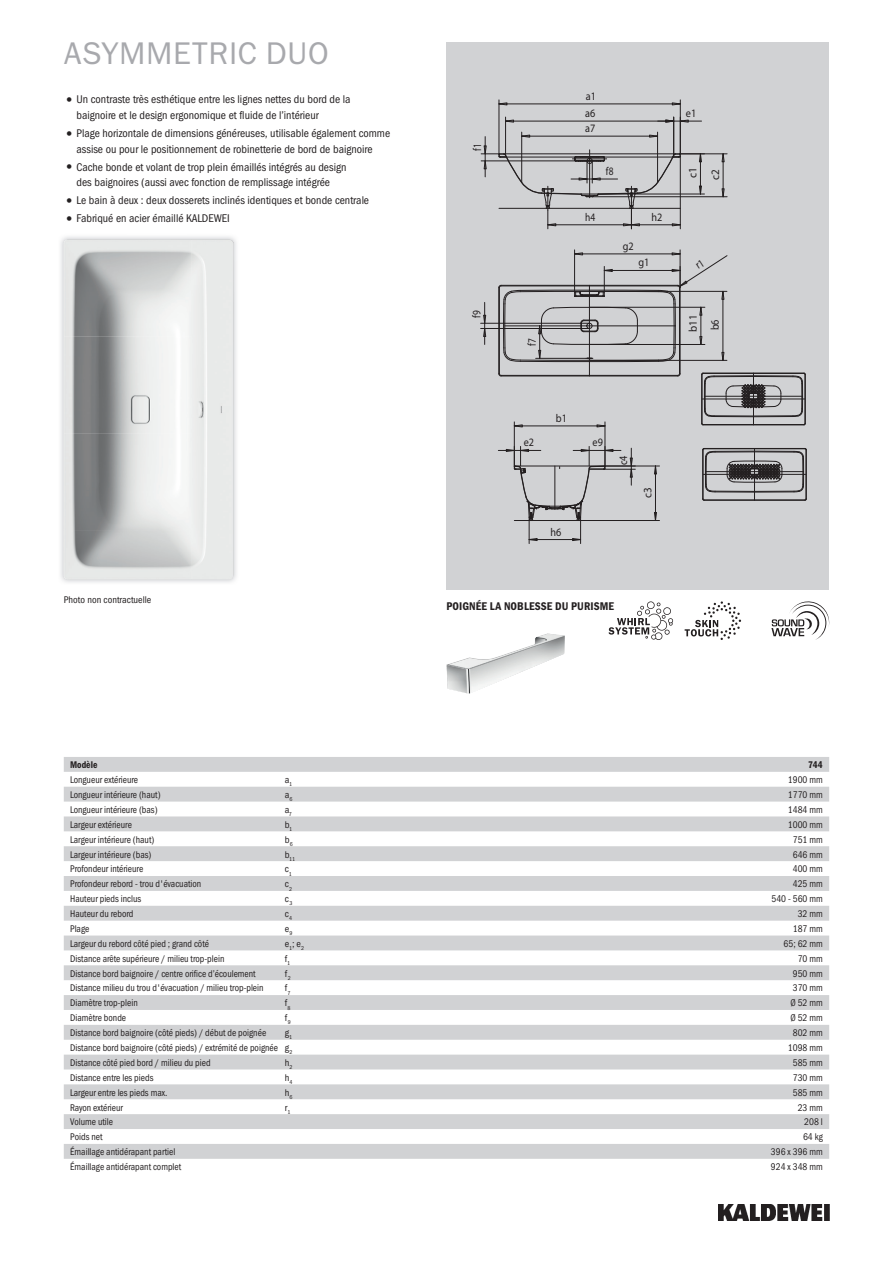
<style>
.page{position:relative;width:893px;height:1263px;background:#fff}
.page>*{position:absolute;margin:0;border:0;box-sizing:border-box;transform-origin:0 0}
.t1{font:31.5px "Franklin Gothic ITC";letter-spacing:.02em;color:#a8a9ad}
.t2{font:11.4px "ISOCPEUR";color:#231f20;scale:.89 1}
.t3{font:11.4px/17.2px "ISOCPEUR";color:#231f20;scale:.91 1}
.t4{font:11.4px "ISOCPEUR";color:#231f20;scale:.82 1}
.t5{font:11.4px "ISOCPEUR";color:#231f20}
.t6{font:11.4px/22px "ISOCPEUR";color:#231f20;scale:.95 1}
.t7{font:11.4px "ISOCPEUR";color:#231f20;scale:.83 1}
.t8{font:11.4px "ISOCPEUR";color:#231f20;scale:.9 1}
.t9{font:11.25px/15.8px "Franklin Gothic Cond ITC";color:#231f20;text-align:center}
.t10{font:600 11.25px "Franklin Gothic Cond ITC";letter-spacing:.01em;color:#231f20}
.t11{font:9.75px "Franklin Gothic Cond ITC";color:#231f20;scale:.95 1}
.t12{font:9.75px "Franklin Gothic Cond ITC";color:#231f20}
.t13{font:600 9.75px "Franklin Gothic Cond ITC";color:#231f20;scale:.95 1}
.t14{font:5.7px "Franklin Gothic Cond ITC";color:#231f20}
.s1{font-size:15.75px}
</style>
<div class="page">
<img style="left:719px;top:1204px;width:110px;height:16px">
<div style="left:446px;top:43px;width:383px;height:547px;background:#d1d2d4"></div>
<svg style="left:481px;top:100px;width:246px;height:129px"></svg>
<img style="left:60px;top:236px;width:177px;height:347px">
<img style="left:64px;top:239px;width:170px;height:340px">
<svg style="left:64px;top:757px;width:765px;height:402px;fill:#d9dadb"></svg>
<svg style="left:771px;top:601px;width:58px;height:39px"></svg>
<svg style="left:685px;top:601px;width:56px;height:39px"></svg>
<svg style="left:608px;top:601px;width:65px;height:39px"></svg>
<img style="left:446px;top:633px;width:119px;height:61px">
<svg style="left:481px;top:250px;width:326px;height:294px"></svg>
<h1 class="t1" style="left:64px;top:34px;width:266px">ASYMMETRIC DUO</h1>
<p class="t9" style="left:77px;top:92px;width:275px;text-align:left;text-indent:-13px"><span class="s1">•</span> Un contraste très esthétique entre les lignes nettes du bord de la baignoire et le design ergonomique et fluide de l’intérieur</p>
<p class="t9" style="left:64px;top:125px;width:328px"><span class="s1">•</span> Plage horizontale de dimensions généreuses, utilisable également comme assise ou pour le positionnement de robinetterie de bord de baignoire</p>
<p class="t9" style="left:64px;top:159px;width:284px"><span class="s1">•</span> Cache bonde et volant de trop plein émaillés intégrés au design des baignoires (aussi avec fonction de remplissage intégrée</p>
<p class="t9" style="left:64px;top:193px;width:307px"><span class="s1">•</span> Le bain à deux : deux dosserets inclinés identiques et bonde centrale</p>
<p class="t9" style="left:64px;top:210px;width:168px"><span class="s1">•</span> Fabriqué en acier émaillé KALDEWEI</p>
<p class="t12" style="left:64px;top:594px;width:89px">Photo non contractuelle</p>
<p class="t4" style="left:470px;top:151px;width:11px;rotate:-90deg">f1</p>
<p class="t4" style="left:470px;top:318px;width:11px;rotate:-90deg">f9</p>
<p class="t4" style="left:525px;top:345px;width:11px;rotate:-90deg">f7</p>
<p class="t3" style="left:585px;top:87px;width:14px">a1 a6</p>
<p class="t2" style="left:585px;top:121px;width:13px">a7</p>
<p class="t4" style="left:606px;top:164px;width:11px">f8</p>
<p class="t7" style="left:585px;top:210px;width:14px">h4</p>
<p class="t2" style="left:651px;top:210px;width:14px">h2</p>
<p class="t2" style="left:623px;top:239px;width:14px">g2</p>
<p class="t3" style="left:638px;top:254px;width:14px">g1</p>
<p class="t3" style="left:686px;top:104px;width:13px">e1</p>
<p class="t5" style="left:686px;top:178px;width:12px;rotate:-90deg">c1</p>
<p class="t5" style="left:708px;top:180px;width:12px;rotate:-90deg">c2</p>
<p class="t6" style="left:682px;top:332px;width:20px;rotate:-90deg">b11 b6</p>
<p class="t2" style="left:524px;top:436px;width:13px">e2</p>
<p class="t3" style="left:556px;top:409px;width:14px">b1</p>
<p class="t2" style="left:550px;top:525px;width:14px">h6</p>
<p class="t2" style="left:593px;top:436px;width:13px">e9</p>
<p class="t8" style="left:616px;top:465px;width:12px;rotate:-90deg">c4</p>
<p class="t5" style="left:641px;top:498px;width:12px;rotate:-90deg">c3</p>
<p class="t10" style="left:446px;top:600px;width:169px">POIGNÉE LA NOBLESSE DU PURISME</p>
<p class="t13" style="left:70px;top:759px;width:30px">Modèle</p>
<p class="t13" style="left:808px;top:759px;width:17px">744</p>
<p class="t11" style="left:70px;top:774px;width:73px">Longueur extérieure</p>
<p class="t12" style="left:285px;top:774px;width:9px">a<sub>1</sub></p>
<p class="t11" style="left:788px;top:774px;width:38px">1900 mm</p>
<p class="t11" style="left:70px;top:789px;width:97px">Longueur intérieure (haut)</p>
<p class="t12" style="left:285px;top:789px;width:9px">a<sub>6</sub></p>
<p class="t11" style="left:788px;top:789px;width:38px">1770 mm</p>
<p class="t11" style="left:70px;top:804px;width:94px">Longueur intérieure (bas)</p>
<p class="t12" style="left:285px;top:804px;width:9px">a<sub>7</sub></p>
<p class="t11" style="left:788px;top:804px;width:38px">1484 mm</p>
<p class="t11" style="left:70px;top:819px;width:67px">Largeur extérieure</p>
<p class="t12" style="left:285px;top:819px;width:9px">b<sub>1</sub></p>
<p class="t11" style="left:788px;top:819px;width:38px">1000 mm</p>
<p class="t11" style="left:70px;top:834px;width:90px">Largeur intérieure (haut)</p>
<p class="t12" style="left:285px;top:834px;width:10px">b<sub>6</sub></p>
<p class="t11" style="left:793px;top:834px;width:33px">751 mm</p>
<p class="t11" style="left:70px;top:848px;width:87px">Largeur intérieure (bas)</p>
<p class="t14" style="left:285px;top:855px;width:12px"><sup>b</sup>11</p>
<p class="t11" style="left:793px;top:848px;width:33px">646 mm</p>
<p class="t11" style="left:70px;top:863px;width:79px">Profondeur intérieure</p>
<p class="t12" style="left:285px;top:863px;width:8px">c<sub>1</sub></p>
<p class="t11" style="left:793px;top:863px;width:33px">400 mm</p>
<p class="t11" style="left:70px;top:878px;width:140px">Profondeur rebord - trou d'évacuation</p>
<p class="t12" style="left:285px;top:878px;width:9px">c<sub>2</sub></p>
<p class="t11" style="left:793px;top:878px;width:33px">425 mm</p>
<p class="t11" style="left:70px;top:893px;width:76px">Hauteur pieds inclus</p>
<p class="t12" style="left:285px;top:893px;width:9px">c<sub>3</sub></p>
<p class="t11" style="left:771px;top:893px;width:56px">540 - 560 mm</p>
<p class="t11" style="left:70px;top:908px;width:68px">Hauteur du rebord</p>
<p class="t12" style="left:285px;top:908px;width:9px">c<sub>4</sub></p>
<p class="t11" style="left:798px;top:908px;width:28px">32 mm</p>
<p class="t11" style="left:70px;top:923px;width:22px">Plage</p>
<p class="t12" style="left:285px;top:923px;width:9px">e<sub>9</sub></p>
<p class="t11" style="left:793px;top:923px;width:33px">187 mm</p>
<p class="t11" style="left:70px;top:938px;width:148px">Largeur du rebord côté pied ; grand côté</p>
<p class="t12" style="left:285px;top:938px;width:21px">e<sub>1</sub>; e<sub>2</sub></p>
<p class="t11" style="left:784px;top:938px;width:43px">65; 62 mm</p>
<p class="t11" style="left:70px;top:953px;width:164px">Distance arête supérieure / milieu trop-plein</p>
<p class="t12" style="left:285px;top:953px;width:7px">f<sub>1</sub></p>
<p class="t11" style="left:798px;top:953px;width:28px">70 mm</p>
<p class="t11" style="left:70px;top:967px;width:197px">Distance bord baignoire / centre orifice d’écoulement</p>
<p class="t12" style="left:285px;top:967px;width:7px">f<sub>2</sub></p>
<p class="t11" style="left:793px;top:967px;width:33px">950 mm</p>
<p class="t11" style="left:70px;top:982px;width:205px">Distance milieu du trou d'évacuation / milieu trop-plein</p>
<p class="t12" style="left:285px;top:982px;width:7px">f<sub>7</sub></p>
<p class="t11" style="left:793px;top:982px;width:33px">370 mm</p>
<p class="t11" style="left:70px;top:997px;width:73px">Diamètre trop-plein</p>
<p class="t12" style="left:285px;top:997px;width:7px">f<sub>8</sub></p>
<p class="t11" style="left:790px;top:997px;width:36px">Ø 52 mm</p>
<p class="t11" style="left:70px;top:1012px;width:61px">Diamètre bonde</p>
<p class="t12" style="left:285px;top:1012px;width:7px">f<sub>9</sub></p>
<p class="t11" style="left:790px;top:1012px;width:36px">Ø 52 mm</p>
<p class="t11" style="left:70px;top:1027px;width:208px">Distance bord baignoire (côté pieds) / début de poignée</p>
<p class="t12" style="left:285px;top:1027px;width:9px">g<sub>1</sub></p>
<p class="t11" style="left:793px;top:1027px;width:33px">802 mm</p>
<p class="t11" style="left:70px;top:1042px;width:236px">Distance bord baignoire (côté pieds) / extrémité de poignée g<sub>2</sub></p>
<p class="t11" style="left:788px;top:1042px;width:38px">1098 mm</p>
<p class="t11" style="left:70px;top:1057px;width:149px">Distance côté pied bord / milieu du pied</p>
<p class="t12" style="left:285px;top:1057px;width:9px">h<sub>2</sub></p>
<p class="t11" style="left:793px;top:1057px;width:33px">585 mm</p>
<p class="t11" style="left:70px;top:1072px;width:89px">Distance entre les pieds</p>
<p class="t12" style="left:285px;top:1072px;width:9px">h<sub>4</sub></p>
<p class="t11" style="left:793px;top:1072px;width:33px">730 mm</p>
<p class="t11" style="left:70px;top:1087px;width:104px">Largeur entre les pieds max.</p>
<p class="t12" style="left:285px;top:1087px;width:9px">h<sub>6</sub></p>
<p class="t11" style="left:793px;top:1087px;width:33px">585 mm</p>
<p class="t11" style="left:70px;top:1101px;width:57px">Rayon extérieur</p>
<p class="t12" style="left:285px;top:1101px;width:7px">r<sub>1</sub></p>
<p class="t11" style="left:798px;top:1101px;width:28px">23 mm</p>
<p class="t11" style="left:70px;top:1116px;width:47px">Volume utile</p>
<p class="t11" style="left:804px;top:1116px;width:21px">208 l</p>
<p class="t11" style="left:70px;top:1131px;width:36px">Poids net</p>
<p class="t11" style="left:803px;top:1131px;width:22px">64 kg</p>
<p class="t11" style="left:70px;top:1146px;width:112px">Émaillage antidérapant partiel</p>
<p class="t11" style="left:771px;top:1146px;width:56px">396 x 396 mm</p>
<p class="t11" style="left:70px;top:1161px;width:118px">Émaillage antidérapant complet</p>
<p class="t11" style="left:771px;top:1161px;width:56px">924 x 348 mm</p>
</div>
